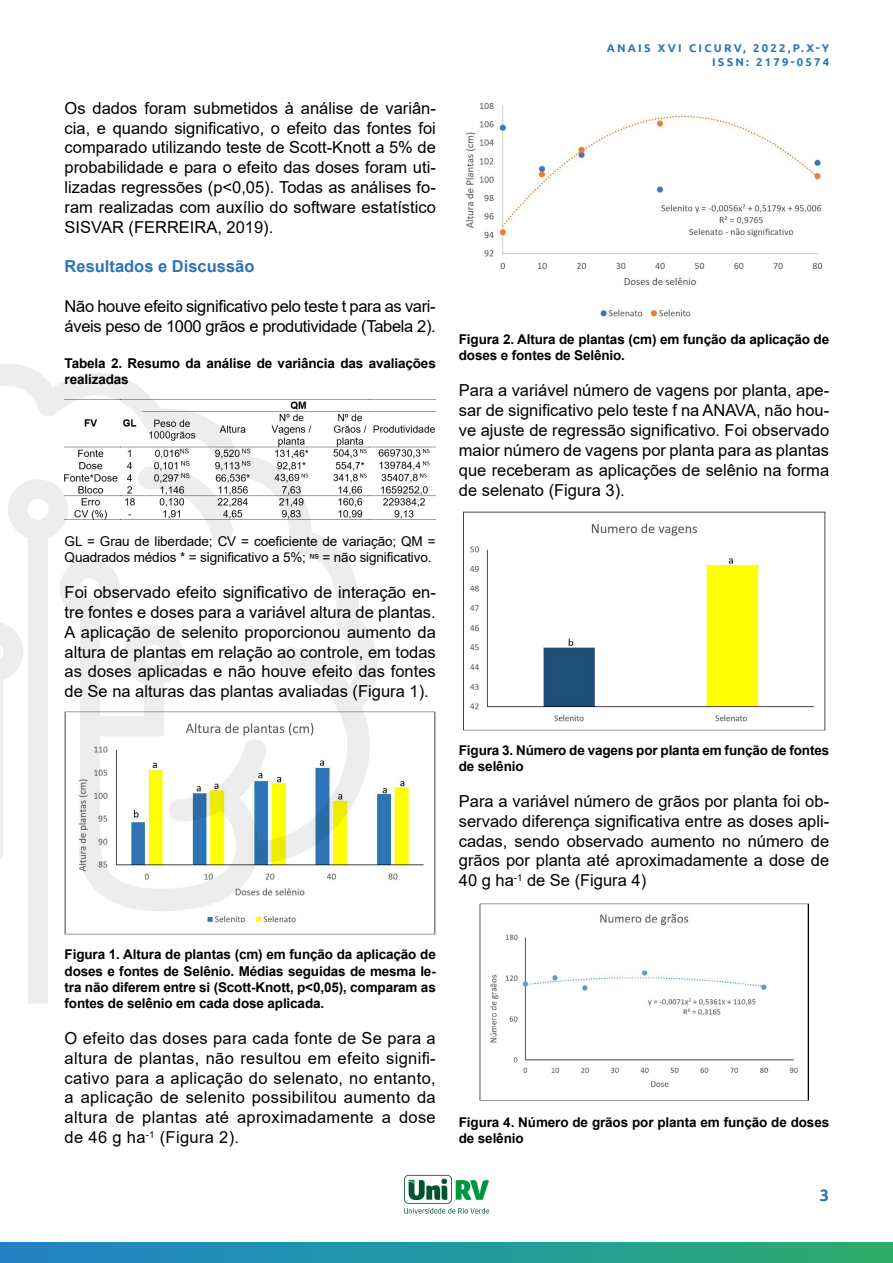
<style>
.page{position:relative;width:893px;height:1263px;background:#fff}
.page>*{position:absolute;margin:0;border:0;box-sizing:border-box;transform-origin:0 0}
.t1{font:16.5px/19.8px "Arial";color:#000;text-align:justify}
.t2{font:16.5px/19.8px "Arial";letter-spacing:-.02em;color:#000}
.t3{font:700 16.5px "Arial";color:#2d75b6}
.t4{font:700 16.5px "Ubuntu";color:#2e75b6}
.t5{font:700 13.5px/16.2px "Arial";letter-spacing:-.01em;color:#000}
.t6{font:13.5px/16.2px "Arial";letter-spacing:-.01em;color:#000}
.t7{font:700 11.25px/13.5px "Ubuntu";letter-spacing:.2em;color:#2e75b6;text-align:right}
</style>
<div class="page">
<div style="left:0;top:1242px;width:893px;height:21px;background:linear-gradient(to right,#1f83cd,#2bad70)"></div>
<svg style="left:28px;top:911px;width:40px;height:92px"></svg>
<svg style="left:0;top:364px;width:378px;height:547px"></svg>
<svg style="left:138px;top:521px;width:95px;height:21px"></svg>
<svg style="left:404px;top:1175px;width:85px;height:38px"></svg>
<img style="left:65px;top:399px;width:371px;height:122px">
<img style="left:65px;top:711px;width:371px;height:223px">
<img style="left:465px;top:102px;width:358px;height:216px">
<img style="left:463px;top:512px;width:362px;height:218px">
<img style="left:480px;top:903px;width:328px;height:198px">
<p class="t1" style="left:65px;top:98px;width:373px">Os dados foram submetidos à análise de variân&shy;cia, e quando significativo, o efeito das fontes foi comparado utilizando teste de Scott-Knott a 5% de probabilidade e para o efeito das doses foram uti&shy;lizadas regressões (p&lt;0,05). Todas as análises fo&shy;ram realizadas com auxílio do software estatístico SISVAR (FERREIRA, 2019).</p>
<p class="t3" style="left:65px;top:255px;width:191px">Resultados e Discussão</p>
<p class="t2" style="left:65px;top:296px;width:373px">Não houve efeito significativo pelo teste t para as vari&shy;áveis peso de 1000 grãos e produtividade (Tabela 2).</p>
<p class="t5" style="left:65px;top:355px;width:373px">Tabela 2. Resumo da análise de variância das avaliações realizadas</p>
<p class="t6" style="left:65px;top:533px;width:373px">GL = Grau de liberdade; CV = coeficiente de variação; QM =<br>Quadrados médios * = significativo a 5%; ᶰˢ = não significativo.</p>
<p class="t1" style="left:65px;top:582px;width:373px">Foi observado efeito significativo de interação en&shy;tre fontes e doses para a variável altura de plantas.<br>A aplicação de selenito proporcionou aumento da altura de plantas em relação ao controle, em todas as doses aplicadas e não houve efeito das fontes de Se na alturas das plantas avaliadas (Figura 1).</p>
<p class="t7" style="left:607px;top:41px;width:224px">ANAIS XVI CICURV, 2022,P.X-Y<br>ISSN: 2179-0574</p>
<p class="t5" style="left:459px;top:332px;width:372px">Figura 2. Altura de plantas (cm) em função da aplicação de doses e fontes de Selênio.</p>
<p class="t1" style="left:459px;top:381px;width:372px">Para a variável número de vagens por planta, ape&shy;sar de significativo pelo teste f na ANAVA, não hou&shy;ve ajuste de regressão significativo. Foi observado maior número de vagens por planta para as plantas que receberam as aplicações de selênio na forma de selenato (Figura 3).</p>
<p class="t5" style="left:459px;top:742px;width:372px">Figura 3. Número de vagens por planta em função de fontes de selênio</p>
<p class="t1" style="left:459px;top:791px;width:372px">Para a variável número de grãos por planta foi ob&shy;servado diferença significativa entre as doses apli&shy;cadas, sendo observado aumento no número de grãos por planta até aproximadamente a dose de 40 g ha<sup>-1</sup> de Se (Figura 4)</p>
<p class="t5" style="left:65px;top:947px;width:373px;text-align:justify">Figura 1. Altura de plantas (cm) em função da aplicação de doses e fontes de Selênio. Médias seguidas de mesma le&shy;tra não diferem entre si (Scott-Knott, p&lt;0,05), comparam as fontes de selênio em cada dose aplicada.</p>
<p class="t1" style="left:65px;top:1028px;width:373px">O efeito das doses para cada fonte de Se para a altura de plantas, não resultou em efeito signifi&shy;cativo para a aplicação do selenato, no entanto, a aplicação de selenito possibilitou aumento da altura de plantas até aproximadamente a dose de 46 g ha<sup>-1</sup> (Figura 2).</p>
<p class="t5" style="left:459px;top:1114px;width:372px">Figura 4. Número de grãos por planta em função de doses de selênio</p>
<p class="t4" style="left:820px;top:1185px;width:11px">3</p>
</div>
